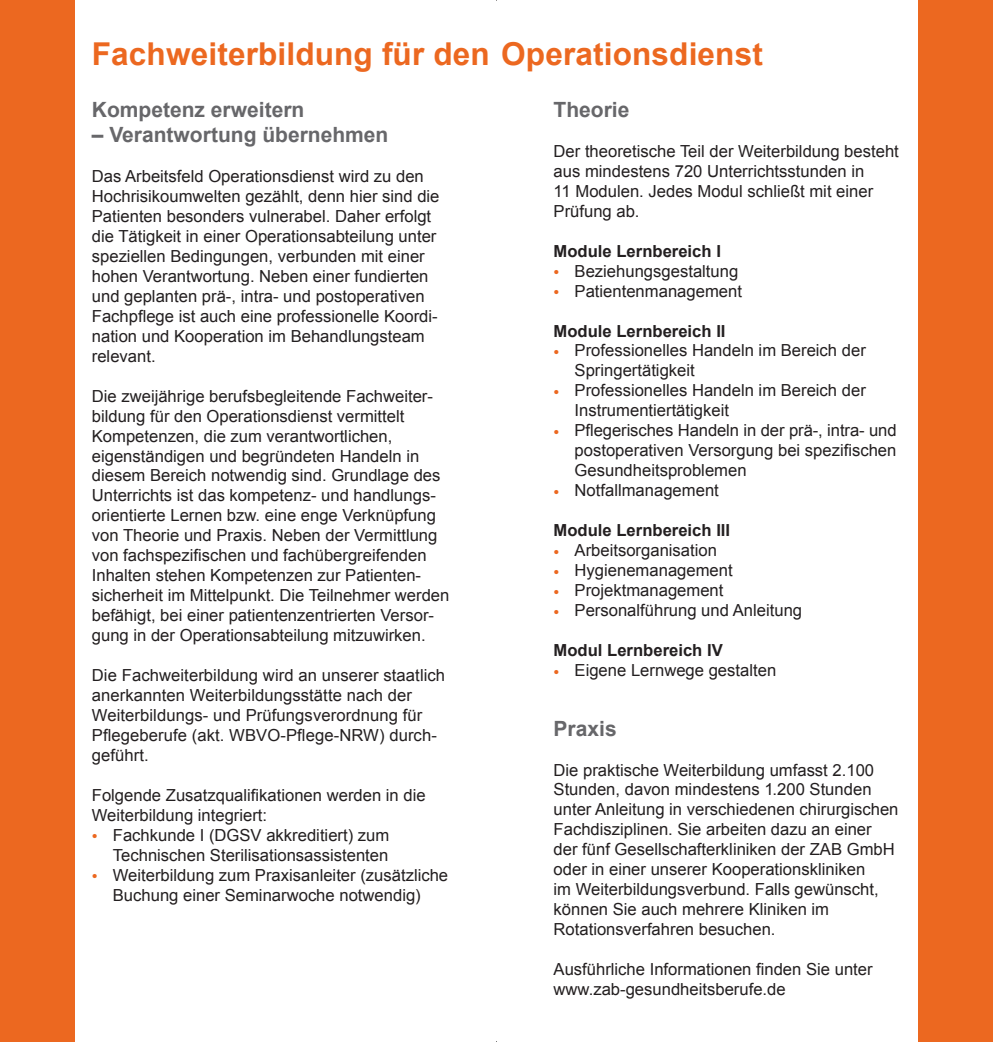
<style>
.page{position:relative;width:993px;height:1042px;background:#fff}
.page>*{position:absolute;margin:0;border:0;box-sizing:border-box;transform-origin:0 0}
.t1{font:700 31.5px "Arial";letter-spacing:.005em;color:#ec6820}
.t2{font:700 21px "Arial";color:#67676a}
.t3{font:16.62px/19.9px "Arial";color:#231f20}
.t4{font:700 16.62px "Arial";color:#231f20}
.s1{color:#ec6820}
</style>
<div class="page">
<div style="left:0;top:0;width:74px;height:1042px;background:#ec6820"></div>
<div style="left:918px;top:0;width:74px;height:1042px;background:#ec6820"></div>
<h1 class="t1" style="left:92px;top:33px;width:672px">Fachweiterbildung für den Operationsdienst</h1>
<p class="t2" style="left:92px;top:96px;width:214px">Kompetenz erweitern</p>
<p class="t2" style="left:92px;top:121px;width:298px">– Verantwortung übernehmen</p>
<p class="t3" style="left:92px;top:166px;width:349px">Das Arbeitsfeld Operationsdienst wird zu den Hochrisikoumwelten gezählt, denn hier sind die Patienten besonders vulnerabel. Daher erfolgt die Tätigkeit in einer Operationsabteilung unter speziellen Bedingungen, verbunden mit einer hohen Verantwortung. Neben einer fundierten und geplanten prä-, intra- und postoperativen Fachpflege ist auch eine professionelle Koordi&shy;nation und Kooperation im Behandlungsteam relevant.</p>
<p class="t3" style="left:92px;top:386px;width:359px">Die zweijährige berufsbegleitende Fachweiter&shy;bildung für den Operationsdienst vermittelt Kompetenzen, die zum verantwortlichen, eigenständigen und begründeten Handeln in diesem Bereich notwendig sind. Grundlage des Unterrichts ist das kompetenz- und handlungs&shy;orientierte Lernen bzw. eine enge Verknüpfung von Theorie und Praxis. Neben der Vermittlung von fachspezifischen und fachübergreifenden Inhalten stehen Kompetenzen zur Patienten&shy;sicherheit im Mittelpunkt. Die Teilnehmer werden befähigt, bei einer patientenzentrierten Versor&shy;gung in der Operationsabteilung mitzuwirken.</p>
<p class="t3" style="left:92px;top:665px;width:355px">Die Fachweiterbildung wird an unserer staatlich anerkannten Weiterbildungsstätte nach der Weiterbildungs- und Prüfungsverordnung für Pflegeberufe (akt. WBVO-Pflege-NRW) durch&shy;geführt.</p>
<p class="t3" style="left:92px;top:785px;width:335px">Folgende Zusatzqualifikationen werden in die<br>Weiterbildung integriert:</p>
<p class="t3" style="left:92px;top:825px;width:299px;text-align:right"><span class="s1">•</span> Fachkunde I (DGSV akkreditiert) zum<br>Technischen Sterilisationsassistenten</p>
<p class="t3" style="left:92px;top:865px;width:358px;text-align:center"><span class="s1">•</span> Weiterbildung zum Praxisanleiter (zusätzliche<br>Buchung einer Seminarwoche notwendig)</p>
<p class="t2" style="left:553px;top:96px;width:77px">Theorie</p>
<p class="t3" style="left:553px;top:141px;width:347px">Der theoretische Teil der Weiterbildung besteht aus mindestens 720 Unterrichtsstunden in<br>11 Modulen. Jedes Modul schließt mit einer Prüfung ab.</p>
<p class="t4" style="left:553px;top:240px;width:169px">Module Lernbereich I</p>
<p class="t3" style="left:553px;top:261px;width:186px"><span class="s1">•</span> Beziehungsgestaltung</p>
<p class="t3" style="left:553px;top:281px;width:190px"><span class="s1">•</span> Patientenmanagement</p>
<p class="t4" style="left:553px;top:320px;width:173px">Module Lernbereich II</p>
<p class="t3" style="left:574px;top:341px;width:293px;text-indent:-21px"><span class="s1">•</span> Professionelles Handeln im Bereich der<br>Springertätigkeit</p>
<p class="t3" style="left:574px;top:381px;width:293px;text-indent:-21px"><span class="s1">•</span> Professionelles Handeln im Bereich der<br>Instrumentiertätigkeit</p>
<p class="t3" style="left:574px;top:421px;width:323px;text-align:justify;text-indent:-21px"><span class="s1">•</span> Pflegerisches Handeln in der prä-, intra- und postoperativen Versorgung bei spezifischen Gesundheitsproblemen</p>
<p class="t3" style="left:553px;top:480px;width:167px"><span class="s1">•</span> Notfallmanagement</p>
<p class="t4" style="left:553px;top:519px;width:178px">Module Lernbereich III</p>
<p class="t3" style="left:553px;top:540px;width:165px"><span class="s1">•</span> Arbeitsorganisation</p>
<p class="t3" style="left:553px;top:560px;width:181px"><span class="s1">•</span> Hygienemanagement</p>
<p class="t3" style="left:553px;top:580px;width:171px"><span class="s1">•</span> Projektmanagement</p>
<p class="t3" style="left:553px;top:600px;width:250px"><span class="s1">•</span> Personalführung und Anleitung</p>
<p class="t4" style="left:553px;top:639px;width:171px">Modul Lernbereich IV</p>
<p class="t3" style="left:553px;top:660px;width:224px"><span class="s1">•</span> Eigene Lernwege gestalten</p>
<p class="t2" style="left:553px;top:714px;width:65px">Praxis</p>
<p class="t3" style="left:553px;top:760px;width:346px">Die praktische Weiterbildung umfasst 2.100<br>Stunden, davon mindestens 1.200 Stunden unter Anleitung in verschiedenen chirurgischen Fachdisziplinen. Sie arbeiten dazu an einer der fünf Gesellschafterkliniken der ZAB GmbH oder in einer unserer Kooperationskliniken<br>im Weiterbildungsverbund. Falls gewünscht, können Sie auch mehrere Kliniken im Rotationsverfahren besuchen.</p>
<p class="t3" style="left:553px;top:959px;width:320px">Ausführliche Informationen finden Sie unter www.zab-gesundheitsberufe.de</p>
</div>
